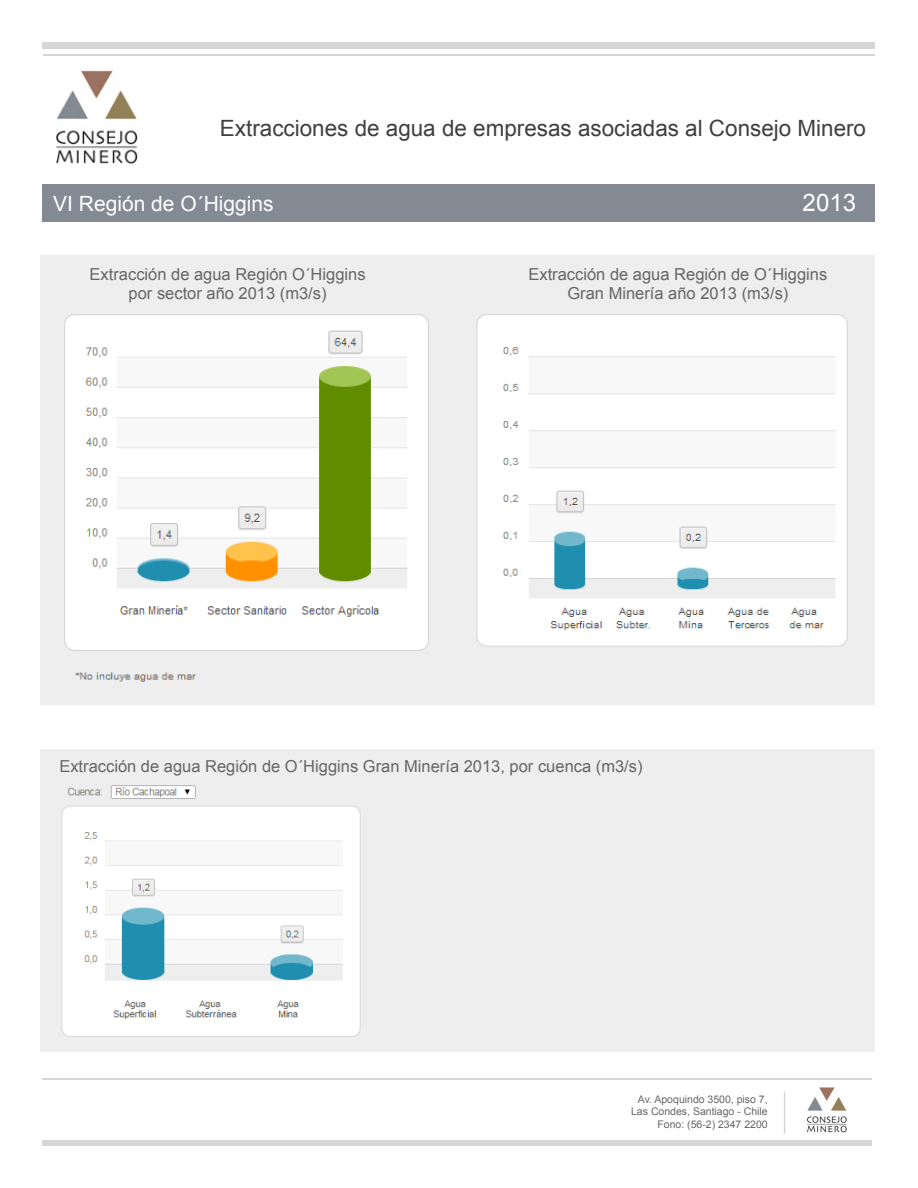
<style>
.page{position:relative;width:918px;height:1188px;background:#fff}
.page>*{position:absolute;margin:0;border:0;box-sizing:border-box;transform-origin:0 0}
.t1{font:24.15px "Arial";color:#fff}
.t2{font:22.5px "Arial";color:#3f3f3f}
.t3{font:21px "Arial";color:#fff}
.t4{font:16.5px/19.8px "Arial";color:#666;text-align:center}
.t5{font:10.5px/12.6px "Arial";color:#666;text-align:right}
</style>
<div class="page">
<div style="left:43px;top:43px;width:832px;height:6px;background:#d6d6d6"></div>
<hr style="left:44px;top:55px;width:831px;height:1px;background:#d6d6d6">
<div style="left:43px;top:184px;width:832px;height:37px;background:#838a93"></div>
<img style="left:56px;top:70px;width:82px;height:94px">
<div style="left:41px;top:749px;width:834px;height:303px;background:#eee"></div>
<div style="left:41px;top:255px;width:834px;height:450px;background:#eee"></div>
<hr style="left:42px;top:1079px;width:830px;height:1px;background:#d6d6d6">
<div style="left:42px;top:1140px;width:830px;height:6px;background:#d6d6d6"></div>
<img style="left:807px;top:1087px;width:40px;height:46px">
<hr style="left:784px;top:1091px;width:1px;height:43px;background:#d6d6d6">
<img style="left:75px;top:314px;width:773px;height:368px">
<img style="left:64px;top:314px;width:366px;height:338px">
<img style="left:61px;top:785px;width:300px;height:252px">
<div style="left:204px;top:782px;width:61px;height:22px;background:#eee"></div>
<h2 class="t2" style="left:220px;top:114px;width:648px">Extracciones de agua de empresas asociadas al Consejo Minero</h2>
<p class="t3" style="left:53px;top:190px;width:222px">VI Región de O´Higgins</p>
<h1 class="t1" style="left:803px;top:187px;width:55px">2013</h1>
<p class="t4" style="left:90px;top:264px;width:278px">Extracción de agua Región O´Higgins por sector año 2013 (m3/s)</p>
<p class="t4" style="left:528px;top:264px;width:300px">Extracción de agua Región de O´Higgins<br>Gran Minería año 2013 (m3/s)</p>
<p class="t4" style="left:59px;top:756px;width:585px">Extracción de agua Región de O´Higgins Gran Minería 2013, por cuenca (m3/s)</p>
<p class="t5" style="left:631px;top:1093px;width:138px">Av. Apoquindo 3500, piso 7,<br>Las Condes, Santiago - Chile<br>Fono: (56-2) 2347 2200</p>
</div>
